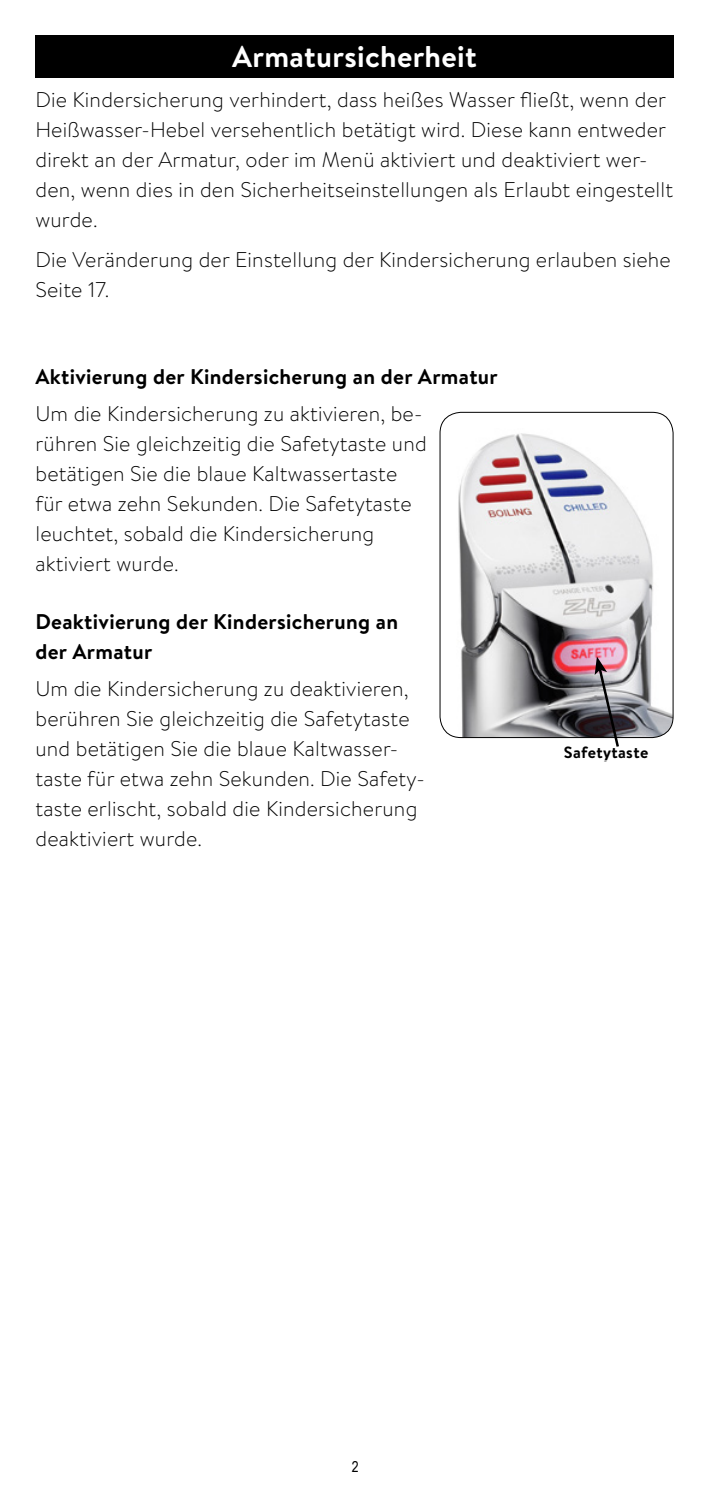
<style>
.page{position:relative;width:709px;height:1489px;background:#fff}
.page>*{position:absolute;margin:0;border:0;box-sizing:border-box;transform-origin:0 0}
.t1{font:700 30px "Brandon Text";letter-spacing:.01em;color:#fff}
.t2{font:300 21.25px/30px "Brandon Text";letter-spacing:.01em;color:#000}
.t3{font:700 21.25px/30px "Brandon Text";letter-spacing:.015em;color:#000}
.t4{font:700 16.25px "Brandon Text";letter-spacing:.02em;color:#000}
.t5{font:15px "Arial Narrow";color:#000}
</style>
<div class="page">
<div style="left:35px;top:35px;width:638px;height:43px;background:#000"></div>
<img style="left:441px;top:412px;width:232px;height:325px">
<div style="left:439px;top:412px;width:234px;height:326px;border:1px solid #000;border-radius:21px"></div>
<svg style="left:594px;top:656px;width:27px;height:91px;background:#897d84"></svg>
<h1 class="t1" style="left:232px;top:36px;width:246px">Armatursicherheit</h1>
<p class="t2" style="left:35px;top:84px;width:639px">Die Kindersicherung verhindert, dass heißes Wasser fließt, wenn der Heißwasser-Hebel versehentlich betätigt wird. Diese kann entweder direkt an der Armatur, oder im Menü aktiviert und deaktiviert wer&shy;den, wenn dies in den Sicherheitseinstellungen als Erlaubt eingestellt wurde.</p>
<p class="t2" style="left:35px;top:244px;width:637px">Die Veränderung der Einstellung der Kindersicherung erlauben siehe<br>Seite 17.</p>
<p class="t3" style="left:35px;top:361px;width:464px">Aktivierung der Kindersicherung an der Armatur</p>
<p class="t2" style="left:35px;top:397px;width:393px">Um die Kindersicherung zu aktivieren, be&shy;rühren Sie gleichzeitig die Safetytaste und betätigen Sie die blaue Kaltwassertaste für etwa zehn Sekunden. Die Safetytaste leuchtet, sobald die Kindersicherung aktiviert wurde.</p>
<p class="t3" style="left:35px;top:606px;width:364px">Deaktivierung der Kindersicherung an der Armatur</p>
<p class="t2" style="left:35px;top:673px;width:391px">Um die Kindersicherung zu deaktivieren, berühren Sie gleichzeitig die Safetytaste und betätigen Sie die blaue Kaltwasser&shy;taste für etwa zehn Sekunden. Die Safety&shy;taste erlischt, sobald die Kindersicherung deaktiviert wurde.</p>
<p class="t4" style="left:564px;top:741px;width:86px">Safetytaste</p>
<p class="t5" style="left:352px;top:1454px;width:8px">2</p>
</div>
